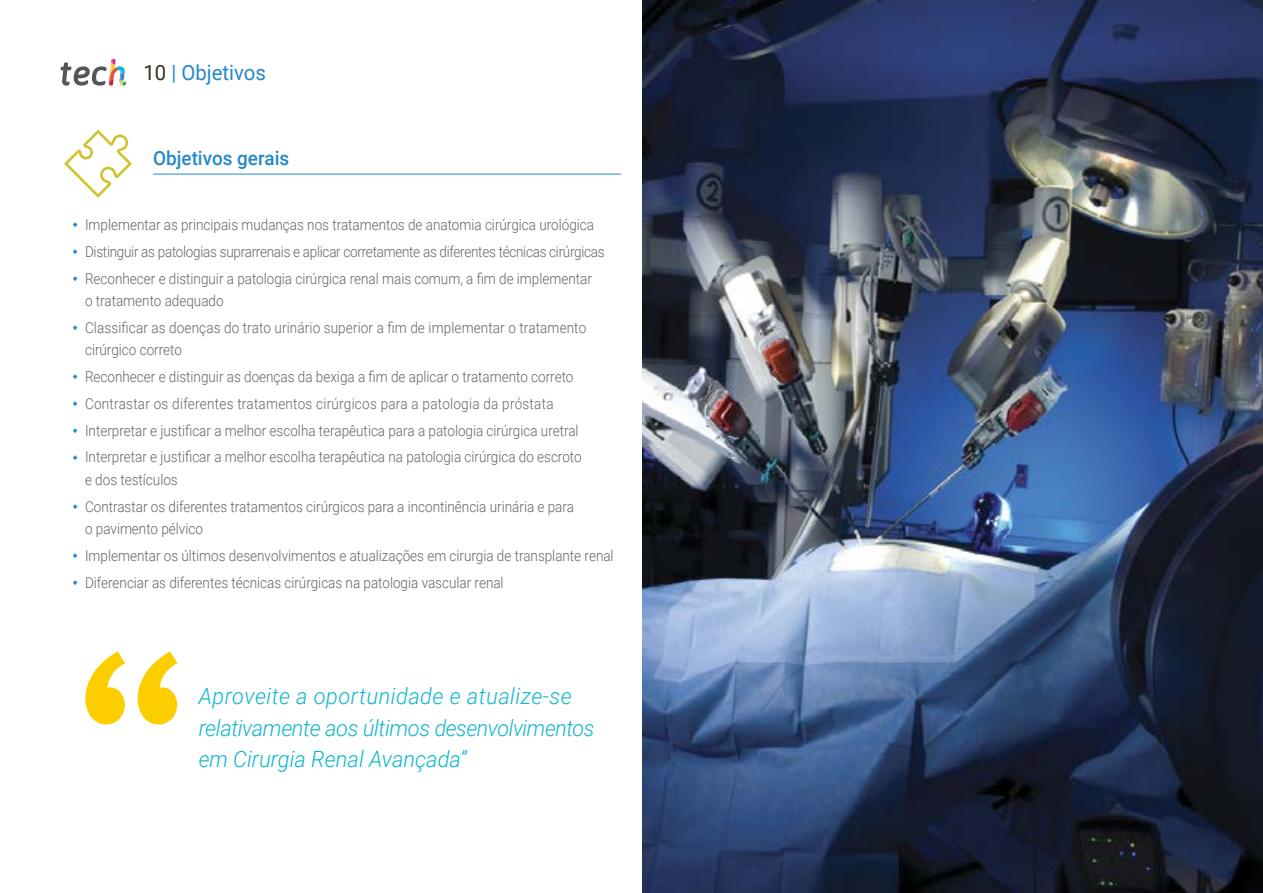
<style>
.page{position:relative;width:1263px;height:893px;background:#fff}
.page>*{position:absolute;margin:0;border:0;box-sizing:border-box;transform-origin:0 0}
.t1{font:italic 300 22.5px/31.5px "Roboto";color:#0fb6cf}
.t2{font:21px "Roboto";color:#2488c9}
.t3{font:500 19.5px "Roboto";color:#2488c9}
.t4{font:300 15px/26.7px "Roboto";color:#61646a;scale:.9 1}
.s1{color:#312e20}
.s2{color:#09b7cf}
</style>
<div class="page">
<hr style="left:153px;top:174px;width:468px;height:1px;background:#2488c9">
<svg style="left:64px;top:130px;width:68px;height:68px"></svg>
<img style="left:642px;top:0;width:621px;height:893px">
<svg style="left:61px;top:59px;width:65px;height:27px"></svg>
<svg style="left:85px;top:651px;width:92px;height:73px"></svg>
<h2 class="t2" style="left:144px;top:57px;width:124px"><span class="s1">10</span> | Objetivos</h2>
<h3 class="t3" style="left:153px;top:144px;width:138px">Objetivos gerais</h3>
<p class="t4" style="left:85px;top:211px;width:579px">Implementar as principais mudanças nos tratamentos de anatomia cirúrgica urológica<br>Distinguir as patologias suprarrenais e aplicar corretamente as diferentes técnicas cirúrgicas<br>Reconhecer e distinguir a patologia cirúrgica renal mais comum, a fim de implementar</p>
<p class="t4" style="left:85px;top:287px;width:558px">o tratamento adequado<br>Classificar as doenças do trato urinário superior a fim de implementar o tratamento</p>
<p class="t4" style="left:85px;top:336px;width:553px">cirúrgico correto<br>Reconhecer e distinguir as doenças da bexiga a fim de aplicar o tratamento correto Contrastar os diferentes tratamentos cirúrgicos para a patologia da próstata Interpretar e justificar a melhor escolha terapêutica para a patologia cirúrgica uretral Interpretar e justificar a melhor escolha terapêutica na patologia cirúrgica do escroto</p>
<p class="t4" style="left:85px;top:466px;width:545px">e dos testículos<br>Contrastar os diferentes tratamentos cirúrgicos para a incontinência urinária e para</p>
<p class="t4" style="left:85px;top:515px;width:589px">o pavimento pélvico<br>Implementar os últimos desenvolvimentos e atualizações em cirurgia de transplante renal<br>Diferenciar as diferentes técnicas cirúrgicas na patologia vascular renal</p>
<h1 class="t1" style="left:199px;top:680px;width:397px">Aproveite a oportunidade e atualize-se relativamente aos últimos desenvolvimentos em <span class="s2">Cirurgia Renal Avançada”</span></h1>
</div>
